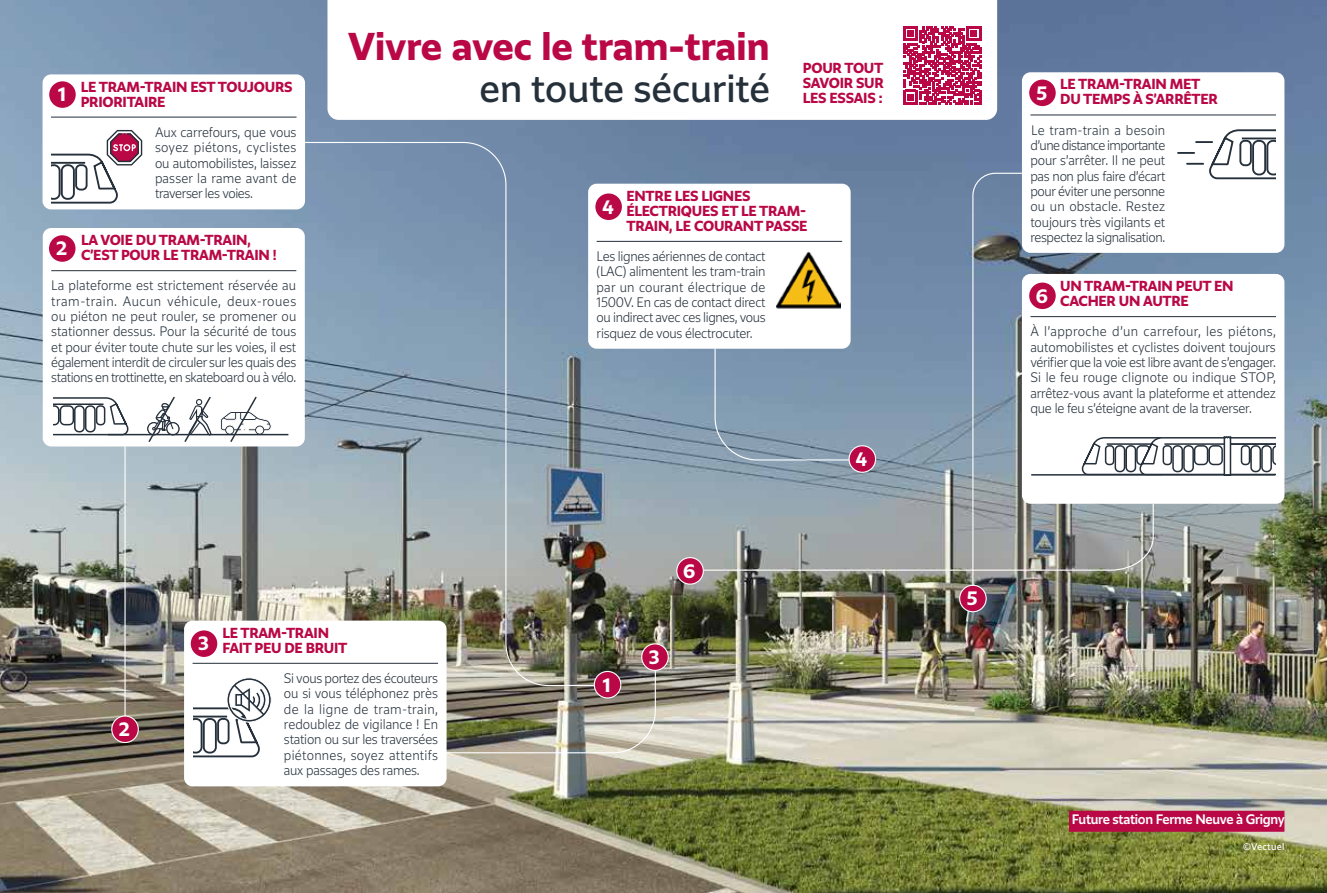
<style>
.page{position:relative;width:1327px;height:893px;background:#fff}
.page>*{position:absolute;margin:0;border:0;box-sizing:border-box;transform-origin:0 0}
.t1{font:700 36px "Grand Paris";color:#b90845}
.t2{font:36px "Grand Paris";color:#25303b}
.t3{font:700 18px "Grand Paris";color:#fff}
.t4{font:700 13.5px/15px "Grand Paris";letter-spacing:-.02em;color:#b90845}
.t5{font:300 expanded 12.75px/15.3px "Grand Paris";letter-spacing:-.02em;color:#25303b;text-align:justify}
.t6{font:500 12.75px "Grand Paris";letter-spacing:-.025em;color:#fff}
.t7{font:9px "Grand Paris";letter-spacing:.025em;color:#fff}
</style>
<div class="page">
<img style="left:0;top:0;width:1327px;height:893px">
<svg style="left:327px;top:0;width:670px;height:120px"></svg>
<img style="left:304px;top:141px;width:291px;height:522px">
<div style="left:43px;top:74px;width:262px;height:135px;background:#fff;border-radius:9px"></div>
<hr style="left:51px;top:117px;width:245px;height:1px;background:#25303b">
<div style="left:49px;top:81px;width:27px;height:27px;background:#b90845;border-radius:50%"></div>
<div style="left:43px;top:228px;width:262px;height:218px;background:#fff;border-radius:9px"></div>
<hr style="left:51px;top:270px;width:245px;height:1px;background:#25303b">
<div style="left:49px;top:235px;width:26px;height:27px;background:#b90845;border-radius:50%"></div>
<svg style="left:54px;top:397px;width:77px;height:38px"></svg>
<svg style="left:147px;top:396px;width:65px;height:46px"></svg>
<svg style="left:220px;top:396px;width:52px;height:46px"></svg>
<hr style="left:108px;top:434px;width:180px;height:1px;background:#25303b">
<div style="left:588px;top:184px;width:262px;height:165px;background:#fff;border-radius:9px"></div>
<hr style="left:596px;top:241px;width:246px;height:1px;background:#25303b">
<div style="left:595px;top:193px;width:27px;height:27px;background:#b90845;border-radius:50%"></div>
<div style="left:1022px;top:72px;width:262px;height:181px;background:#fff;border-radius:9px"></div>
<hr style="left:1030px;top:115px;width:246px;height:1px;background:#25303b">
<div style="left:1029px;top:80px;width:26px;height:26px;background:#b90845;border-radius:50%"></div>
<div style="left:1022px;top:274px;width:262px;height:230px;background:#fff;border-radius:9px"></div>
<hr style="left:1030px;top:316px;width:246px;height:1px;background:#25303b">
<img style="left:446px;top:663px;width:210px;height:91px">
<div style="left:642px;top:644px;width:26px;height:26px;background:#b90845;border-radius:50%"></div>
<div style="left:641px;top:643px;width:28px;height:28px;border:1px solid #fff;border-radius:50%"></div>
<div style="left:959px;top:585px;width:27px;height:27px;background:#b90845;border-radius:50%"></div>
<div style="left:959px;top:585px;width:27px;height:27px;border:1px solid #fff;border-radius:50%"></div>
<div style="left:677px;top:558px;width:26px;height:26px;background:#b90845;border-radius:50%"></div>
<div style="left:676px;top:557px;width:28px;height:28px;border:1px solid #fff;border-radius:50%"></div>
<svg style="left:703px;top:128px;width:572px;height:459px"></svg>
<div style="left:1069px;top:811px;width:215px;height:21px;background:#b90845"></div>
<svg style="left:52px;top:130px;width:90px;height:74px"></svg>
<img style="left:777px;top:250px;width:63px;height:60px">
<hr style="left:124px;top:446px;width:2px;height:272px;background:#fff">
<div style="left:112px;top:716px;width:26px;height:26px;background:#b90845;border-radius:50%"></div>
<div style="left:111px;top:715px;width:28px;height:28px;border:1px solid #fff;border-radius:50%"></div>
<div style="left:184px;top:621px;width:262px;height:165px;background:#fff;border-radius:9px"></div>
<hr style="left:193px;top:663px;width:245px;height:1px;background:#25303b">
<div style="left:191px;top:630px;width:26px;height:27px;background:#b90845;border-radius:50%"></div>
<svg style="left:194px;top:677px;width:78px;height:80px"></svg>
<svg style="left:903px;top:26px;width:78px;height:78px"></svg>
<h2 class="t3" style="left:58px;top:83px;width:9px">1</h2>
<p class="t4" style="left:81px;top:79px;width:213px">LE TRAM-TRAIN EST TOUJOURS<br>PRIORITAIRE</p>
<p class="t5" style="left:155px;top:124px;width:143px">Aux carrefours, que vous soyez piétons, cyclistes ou automobilistes, laissez passer la rame avant de traverser les voies.</p>
<p class="t4" style="left:81px;top:232px;width:197px">LA VOIE DU TRAM-TRAIN,<br>C’EST POUR LE TRAM-TRAIN !</p>
<p class="t5" style="left:51px;top:278px;width:247px">La plateforme est strictement réservée au tram-train. Aucun véhicule, deux-roues ou piéton ne peut rouler, se promener ou stationner dessus. Pour la sécurité de tous et pour éviter toute chute sur les voies, il est également interdit de circuler sur les quais des stations en trottinette, en skateboard ou à vélo.</p>
<h2 class="t3" style="left:56px;top:236px;width:13px">2</h2>
<h1 class="t1" style="left:348px;top:22px;width:423px">Vivre avec le tram-train</h1>
<h1 class="t2" style="left:479px;top:65px;width:292px">en toute sécurité</h1>
<p class="t4" style="left:803px;top:60px;width:82px;text-align:justify">POUR TOUT SAVOIR SUR LES ESSAIS :</p>
<p class="t4" style="left:626px;top:188px;width:183px">ENTRE LES LIGNES<br>ÉLECTRIQUES ET LE TRAM-<br>TRAIN, LE COURANT PASSE</p>
<p class="t5" style="left:596px;top:248px;width:171px">Les lignes aériennes de contact (LAC) alimentent les tram-train par un courant électrique de 1500V. En cas de contact direct ou indirect avec ces lignes, vous risquez de vous électrocuter.</p>
<h2 class="t3" style="left:602px;top:195px;width:13px">4</h2>
<h2 class="t3" style="left:683px;top:559px;width:14px">6</h2>
<h2 class="t3" style="left:856px;top:447px;width:13px">4</h2>
<h2 class="t3" style="left:119px;top:717px;width:13px">2</h2>
<h2 class="t3" style="left:198px;top:632px;width:12px">3</h2>
<p class="t4" style="left:222px;top:625px;width:126px">LE TRAM-TRAIN<br>FAIT PEU DE BRUIT</p>
<p class="t5" style="left:284px;top:670px;width:156px">Si vous portez des écouteurs ou si vous téléphonez près de la ligne de tram-train, redoublez de vigilance ! En station ou sur les traversées piétonnes, soyez attentifs aux passages des rames.</p>
<h2 class="t3" style="left:603px;top:673px;width:9px">1</h2>
<h2 class="t3" style="left:649px;top:645px;width:12px">3</h2>
<p class="t4" style="left:1060px;top:76px;width:159px">LE TRAM-TRAIN MET<br>DU TEMPS À S’ARRÊTER</p>
<p class="t5" style="left:1030px;top:122px;width:136px">Le tram-train a besoin d’une distance importante pour s’arrêter. Il ne peut pas non plus faire d’écart pour éviter une personne ou un obstacle. Restez toujours très vigilants et respectez la signalisation.</p>
<h2 class="t3" style="left:1036px;top:81px;width:12px">5</h2>
<p class="t4" style="left:1060px;top:278px;width:175px">UN TRAM-TRAIN PEUT EN<br>CACHER UN AUTRE</p>
<p class="t5" style="left:1030px;top:324px;width:247px">À l’approche d’un carrefour, les piétons, automobilistes et cyclistes doivent toujours vérifier que la voie est libre avant de s’engager.<br>Si le feu rouge clignote ou indique STOP, arrêtez-vous avant la plateforme et attendez que le feu s’éteigne avant de la traverser.</p>
<h2 class="t3" style="left:1036px;top:284px;width:14px">6</h2>
<h2 class="t3" style="left:967px;top:586px;width:12px">5</h2>
<p class="t6" style="left:1072px;top:811px;width:214px">Future station Ferme Neuve à Grigny</p>
<p class="t7" style="left:1243px;top:841px;width:43px">©Vectuel</p>
</div>
